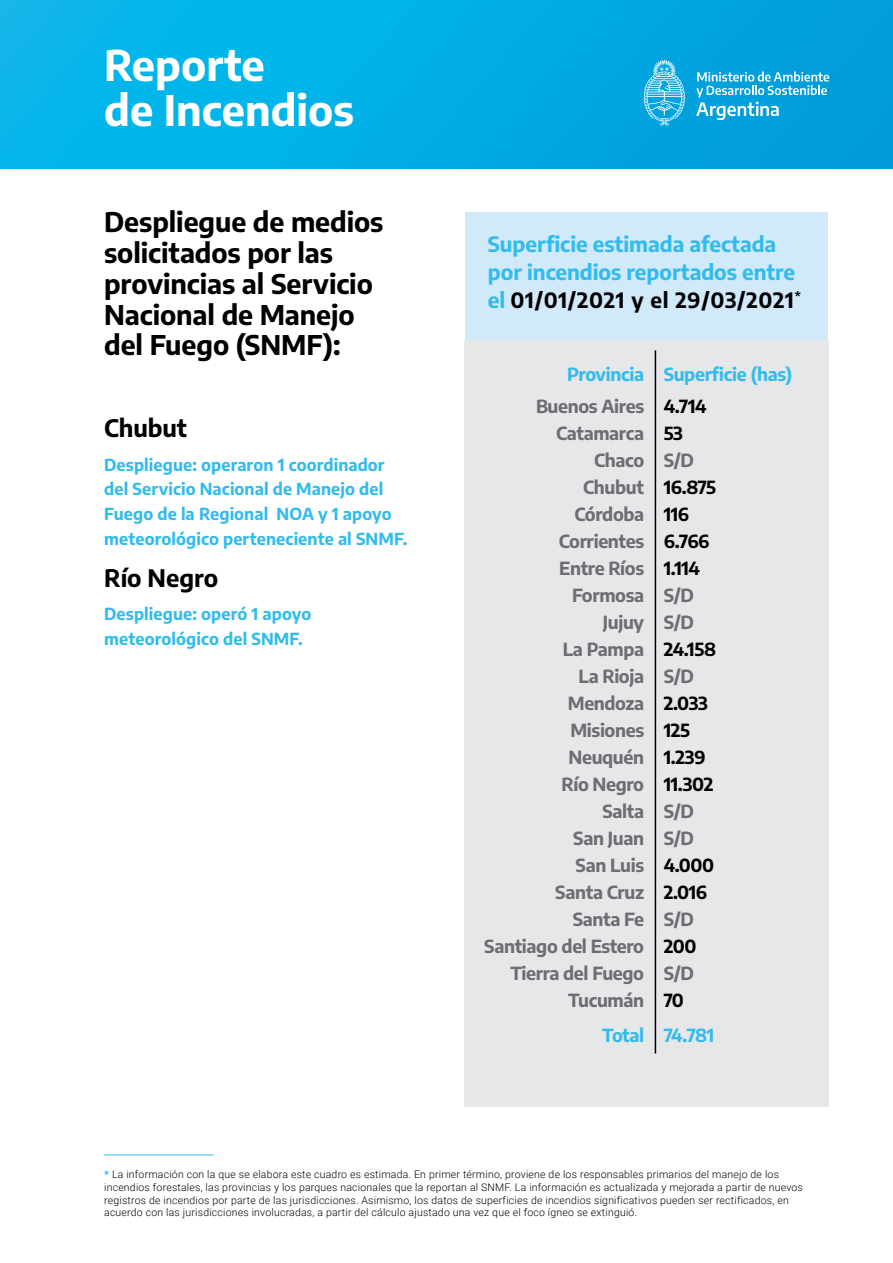
<style>
.page{position:relative;width:893px;height:1263px;background:#fff}
.page>*{position:absolute;margin:0;border:0;box-sizing:border-box;transform-origin:0 0}
.t1{font:700 42px/44.4px "Encode Sans";color:#fff}
.t2{font:700 27px/30.8px "Encode Sans";letter-spacing:-.005em;color:#000}
.t3{font:700 24px "Encode Sans";letter-spacing:-.005em;color:#000}
.t4{font:700 21px/27.8px "Encode Sans";letter-spacing:-.005em;color:#32bbed}
.t5{font:700 18px/27px "Encode Sans";letter-spacing:-.02em;color:#6d6e71}
.t6{font:700 18px/27px "Encode Sans";letter-spacing:-.02em;color:#000}
.t7{font:700 18px "Encode Sans";letter-spacing:-.02em;color:#32bbed}
.t8{font:700 16.5px/24.8px "Encode Sans";letter-spacing:.005em;color:#32bbed}
.t9{font:300 10.5px/12.6px "Roboto";letter-spacing:.02em;color:#000}
.s1{color:#000}
.s2{font-weight:900;color:#32bbed}
</style>
<div class="page">
<div style="left:0;top:0;width:893px;height:169px;background:linear-gradient(to right,#04bbee,#009dd9)"></div>
<svg style="left:696px;top:72px;width:133px;height:48px;background:#38b4e2"></svg>
<svg style="left:644px;top:60px;width:41px;height:66px;background:#40bae5"></svg>
<div style="left:465px;top:213px;width:363px;height:127px;background:#d1eaf9"></div>
<div style="left:464px;top:340px;width:365px;height:766px;background:#e6e7e8"></div>
<hr style="left:655px;top:350px;width:1px;height:703px;background:#000">
<hr style="left:104px;top:1154px;width:109px;height:1px;background:#32bbed">
<h1 class="t1" style="left:104px;top:42px;width:251px">Reporte<br>de Incendios</h1>
<h2 class="t2" style="left:104px;top:206px;width:281px">Despliegue de medios solicitados por las provincias al Servicio<br>Nacional de Manejo del Fuego (SNMF):</h2>
<h3 class="t3" style="left:104px;top:412px;width:84px">Chubut</h3>
<h3 class="t8" style="left:104px;top:451px;width:305px">Despliegue: operaron 1 coordinador del Servicio Nacional de Manejo del Fuego de la Regional NOA y 1 apoyo meteorológico perteneciente al SNMF.</h3>
<h3 class="t3" style="left:104px;top:562px;width:116px">Río Negro</h3>
<h3 class="t8" style="left:104px;top:601px;width:209px">Despliegue: operó 1 apoyo meteorológico del SNMF.</h3>
<h3 class="t4" style="left:488px;top:230px;width:314px">Superficie estimada afectada por incendios reportados entre el <span class="s1">01/01/2021 y el 29/03/2021</span><sup>*</sup></h3>
<h3 class="t7" style="left:567px;top:362px;width:79px">Provincia</h3>
<h3 class="t5" style="left:484px;top:392px;width:162px;text-align:right">Buenos Aires<br>Catamarca<br>Chaco<br>Chubut<br>Córdoba<br>Corrientes<br>Entre Ríos<br>Formosa<br>Jujuy<br>La Pampa<br>La Rioja<br>Mendoza<br>Misiones<br>Neuquén<br>Río Negro<br>Salta<br>San Juan<br>San Luis<br>Santa Cruz<br>Santa Fe<br>Santiago del Estero<br>Tierra del Fuego<br>Tucumán</h3>
<h3 class="t7" style="left:602px;top:1023px;width:44px">Total</h3>
<h3 class="t7" style="left:664px;top:362px;width:130px">Superficie (has)</h3>
<h3 class="t6" style="left:664px;top:392px;width:44px">4.714<br>53</h3>
<h3 class="t5" style="left:664px;top:446px;width:32px">S/D</h3>
<h3 class="t6" style="left:664px;top:473px;width:54px">16.875<br>116<br>6.766<br>1.114</h3>
<h3 class="t5" style="left:664px;top:581px;width:32px">S/D<br>S/D</h3>
<h3 class="t6" style="left:664px;top:635px;width:54px">24.158</h3>
<h3 class="t5" style="left:664px;top:662px;width:32px">S/D</h3>
<h3 class="t6" style="left:664px;top:689px;width:51px">2.033<br>125<br>1.239<br>11.302</h3>
<h3 class="t5" style="left:664px;top:797px;width:32px">S/D<br>S/D</h3>
<h3 class="t6" style="left:664px;top:851px;width:52px">4.000<br>2.016</h3>
<h3 class="t5" style="left:664px;top:905px;width:32px">S/D</h3>
<h3 class="t6" style="left:664px;top:932px;width:34px">200</h3>
<h3 class="t5" style="left:664px;top:959px;width:32px">S/D</h3>
<h3 class="t6" style="left:664px;top:986px;width:22px">70</h3>
<h3 class="t7" style="left:664px;top:1023px;width:52px">74.781</h3>
<p class="t9" style="left:104px;top:1168px;width:700px"><span class="s2">*</span> La información con la que se elabora este cuadro es estimada. En primer término, proviene de los responsables primarios del manejo de los incendios forestales, las provincias y los parques nacionales que la reportan al SNMF. La información es actualizada y mejorada a partir de nuevos registros de incendios por parte de las jurisdicciones. Asimismo, los datos de superficies de incendios significativos pueden ser rectificados, en acuerdo con las jurisdicciones involucradas, a partir del cálculo ajustado una vez que el foco ígneo se extinguió.</p>
</div>
